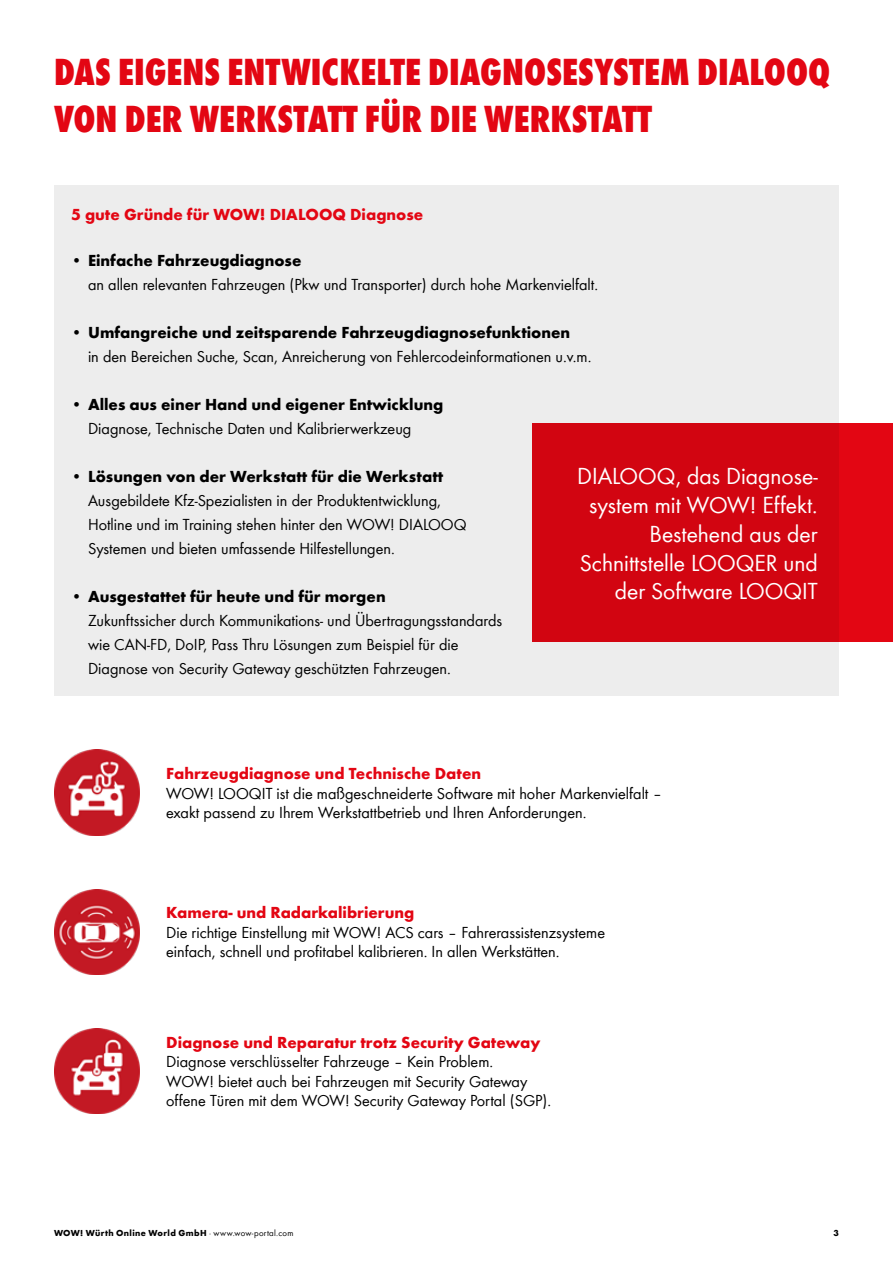
<style>
.page{position:relative;width:893px;height:1263px;background:#fff}
.page>*{position:absolute;margin:0;border:0;box-sizing:border-box;transform-origin:0 0}
.t1{font:800 condensed 39px/46.8px "Wuerth";color:#e30613}
.t2{font:24px/28.8px "Wuerth";color:#fff;text-align:right}
.t3{font:16.5px/24px "Wuerth";color:#000}
.t4{font:700 16.5px "Wuerth";color:#000}
.t5{font:700 16.5px "Wuerth";color:#e30613}
.t6{font:700 9px "Wuerth";letter-spacing:.04em;color:#000}
.s1{font-weight:400}
</style>
<div class="page">
<div style="left:54px;top:186px;width:785px;height:510px;background:#ededed"></div>
<img style="left:54px;top:750px;width:85px;height:85px">
<img style="left:54px;top:889px;width:85px;height:85px">
<img style="left:54px;top:1028px;width:85px;height:85px">
<div style="left:532px;top:423px;width:361px;height:219px;background:linear-gradient(to right,#ce0511,#db0612)"></div>
<h1 class="t1" style="left:54px;top:46px;width:778px">DAS EIGENS ENTWICKELTE DIAGNOSESYSTEM DIALOOQ<br>VON DER WERKSTATT FÜR DIE WERKSTATT</h1>
<p class="t5" style="left:71px;top:203px;width:354px">5 gute Gründe für WOW! DIALOOQ Diagnose</p>
<p class="t4" style="left:71px;top:248px;width:232px">• Einfache Fahrzeugdiagnose</p>
<p class="t3" style="left:88px;top:272px;width:512px">an allen relevanten Fahrzeugen (Pkw und Transporter) durch hohe Markenvielfalt.</p>
<p class="t4" style="left:71px;top:320px;width:501px">• Umfangreiche und zeitsparende Fahrzeugdiagnosefunktionen</p>
<p class="t3" style="left:88px;top:344px;width:505px">in den Bereichen Suche, Scan, Anreicherung von Fehlercodeinformationen u.v.m.</p>
<p class="t4" style="left:71px;top:392px;width:374px">• Alles aus einer Hand und eigener Entwicklung</p>
<p class="t3" style="left:88px;top:416px;width:325px">Diagnose, Technische Daten und Kalibrierwerkzeug</p>
<p class="t4" style="left:71px;top:464px;width:374px">• Lösungen von der Werkstatt für die Werkstatt</p>
<p class="t3" style="left:88px;top:488px;width:380px">Ausgebildete Kfz-Spezialisten in der Produktentwicklung,<br>Hotline und im Training stehen hinter den WOW! DIALOOQ<br>Systemen und bieten umfassende Hilfestellungen.</p>
<p class="t4" style="left:71px;top:584px;width:316px">• Ausgestattet für heute und für morgen</p>
<p class="t3" style="left:88px;top:608px;width:416px">Zukunftssicher durch Kommunikations- und Übertragungsstandards wie CAN-FD, DoIP, Pass Thru Lösungen zum Beispiel für die<br>Diagnose von Security Gateway geschützten Fahrzeugen.</p>
<h2 class="t2" style="left:577px;top:461px;width:242px">DIALOOQ, das Diagnose&shy;system mit WOW! Effekt.<br>Bestehend aus der<br>Schnittstelle LOOQER und der Software LOOQIT</h2>
<p class="t5" style="left:166px;top:762px;width:316px">Fahrzeugdiagnose und Technische Daten</p>
<p class="t3" style="left:166px;top:783px;width:497px;line-height:19.5px">WOW! LOOQIT ist die maßgeschneiderte Software mit hoher Markenvielfalt – exakt passend zu Ihrem Werkstattbetrieb und Ihren Anforderungen.</p>
<p class="t5" style="left:166px;top:901px;width:250px">Kamera- und Radarkalibrierung</p>
<p class="t3" style="left:166px;top:922px;width:440px;line-height:19.5px">Die richtige Einstellung mit WOW! ACS cars – Fahrerassistenzsysteme einfach, schnell und profitabel kalibrieren. In allen Werkstätten.</p>
<p class="t5" style="left:166px;top:1030px;width:376px">Diagnose und Reparatur trotz Security Gateway</p>
<p class="t3" style="left:166px;top:1051px;width:386px;line-height:19.5px">Diagnose verschlüsselter Fahrzeuge – Kein Problem.<br>WOW! bietet auch bei Fahrzeugen mit Security Gateway offene Türen mit dem WOW! Security Gateway Portal (SGP).</p>
<p class="t6" style="left:54px;top:1226px;width:241px">WOW! Würth Online World GmbH <span class="s1">· www.wow-portal.com</span></p>
<p class="t6" style="left:834px;top:1226px;width:7px">3</p>
</div>
